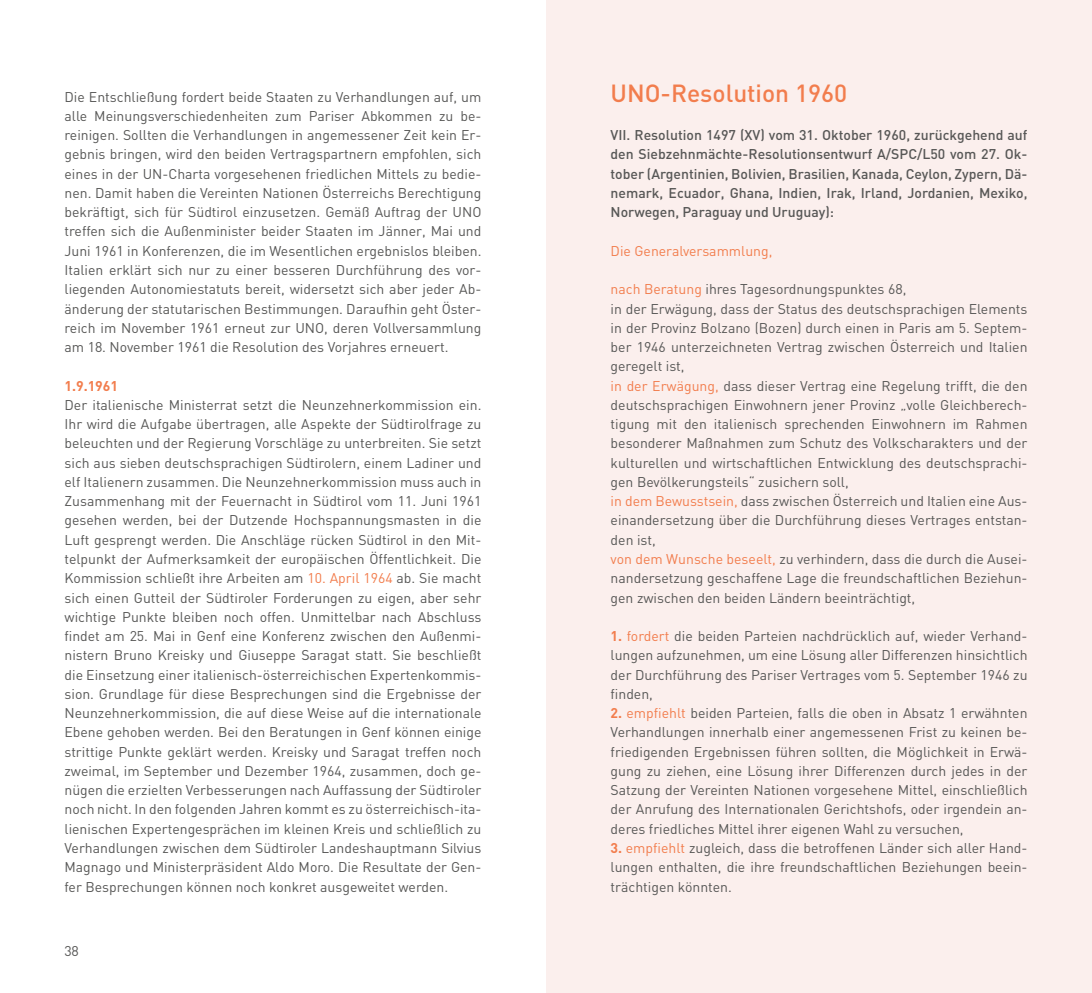
<style>
.page{position:relative;width:1092px;height:993px;background:#fff}
.page>*{position:absolute;margin:0;border:0;box-sizing:border-box;transform-origin:0 0}
.t1{font:500 24.5px "DIN";color:#f27d4d}
.t2{font:14px/19.2px "DIN";color:#575756;text-align:justify}
.t3{font:500 14px/19.2px "DIN";color:#575756;text-align:justify}
.t4{font:14px "DIN";color:#f27d4d}
.t5{font:700 14px "DIN";color:#f27d4d}
.s1{color:#f27d4d}
.s2{font-weight:700;color:#f27d4d}
</style>
<div class="page">
<div style="left:546px;top:0;width:545px;height:992px;background:#fbefed"></div>
<p class="t2" style="left:64px;top:87px;width:418px">Die Entschließung fordert beide Staaten zu Verhandlungen auf, um alle Meinungsverschiedenheiten zum Pariser Abkommen zu be&shy;reinigen. Sollten die Verhandlungen in angemessener Zeit kein Er&shy;gebnis bringen, wird den beiden Vertragspartnern empfohlen, sich eines in der UN-Charta vorgesehenen friedlichen Mittels zu bedie&shy;nen. Damit haben die Vereinten Nationen Österreichs Berechtigung bekräftigt, sich für Südtirol einzusetzen. Gemäß Auftrag der UNO treffen sich die Außenminister beider Staaten im Jänner, Mai und Juni 1961 in Konferenzen, die im Wesentlichen ergebnislos bleiben.<br>Italien erklärt sich nur zu einer besseren Durchführung des vor&shy;liegenden Autonomiestatuts bereit, widersetzt sich aber jeder Ab&shy;änderung der statutarischen Bestimmungen. Daraufhin geht Öster&shy;reich im November 1961 erneut zur UNO, deren Vollversammlung am 18. November 1961 die Resolution des Vorjahres erneuert.</p>
<p class="t5" style="left:64px;top:376px;width:55px">1.9.1961</p>
<p class="t2" style="left:64px;top:395px;width:418px">Der italienische Ministerrat setzt die Neunzehnerkommission ein.<br>Ihr wird die Aufgabe übertragen, alle Aspekte der Südtirolfrage zu beleuchten und der Regierung Vorschläge zu unterbreiten. Sie setzt sich aus sieben deutschsprachigen Südtirolern, einem Ladiner und elf Italienern zusammen. Die Neunzehnerkommission muss auch in Zusammenhang mit der Feuernacht in Südtirol vom 11. Juni 1961 gesehen werden, bei der Dutzende Hochspannungsmasten in die Luft gesprengt werden. Die Anschläge rücken Südtirol in den Mit&shy;telpunkt der Aufmerksamkeit der europäischen Öffentlichkeit. Die Kommission schließt ihre Arbeiten am <span class="s1">10. April 1964</span> ab. Sie macht sich einen Gutteil der Südtiroler Forderungen zu eigen, aber sehr wichtige Punkte bleiben noch offen. Unmittelbar nach Abschluss findet am 25. Mai in Genf eine Konferenz zwischen den Außenmi&shy;nistern Bruno Kreisky und Giuseppe Saragat statt. Sie beschließt die Einsetzung einer italienisch-österreichischen Expertenkommis&shy;sion. Grundlage für diese Besprechungen sind die Ergebnisse der Neunzehnerkommission, die auf diese Weise auf die internationale Ebene gehoben werden. Bei den Beratungen in Genf können einige strittige Punkte geklärt werden. Kreisky und Saragat treffen noch zweimal, im September und Dezember 1964, zusammen, doch ge&shy;nügen die erzielten Verbesserungen nach Auffassung der Südtiroler noch nicht. In den folgenden Jahren kommt es zu österreichisch-ita&shy;lienischen Expertengesprächen im kleinen Kreis und schließlich zu Verhandlungen zwischen dem Südtiroler Landeshauptmann Silvius Magnago und Ministerpräsident Aldo Moro. Die Resultate der Gen&shy;fer Besprechungen können noch konkret ausgeweitet werden.</p>
<p class="t2" style="left:64px;top:940px;width:16px">38</p>
<h1 class="t1" style="left:610px;top:77px;width:238px">UNO-Resolution 1960</h1>
<p class="t3" style="left:610px;top:125px;width:418px">VII. Resolution 1497 (XV) vom 31. Oktober 1960, zurückgehend auf den Siebzehnmächte-Resolutionsentwurf A/SPC/L50 vom 27. Ok&shy;tober (Argentinien, Bolivien, Brasilien, Kanada, Ceylon, Zypern, Dä&shy;nemark, Ecuador, Ghana, Indien, Irak, Irland, Jordanien, Mexiko, Norwegen, Paraguay und Uruguay):</p>
<p class="t4" style="left:610px;top:242px;width:163px">Die Generalversammlung,</p>
<p class="t2" style="left:610px;top:279px;width:418px;text-align:left"><span class="s1">nach Beratung</span> ihres Tagesordnungspunktes 68,<br>in der Erwägung, dass der Status des deutschsprachigen Elements in der Provinz Bolzano (Bozen) durch einen in Paris am 5. Septem&shy;ber 1946 unterzeichneten Vertrag zwischen Österreich und Italien geregelt ist,<br><span class="s1">in der Erwägung,</span> dass dieser Vertrag eine Regelung trifft, die den deutschsprachigen Einwohnern jener Provinz „volle Gleichberech&shy;tigung mit den italienisch sprechenden Einwohnern im Rahmen besonderer Maßnahmen zum Schutz des Volkscharakters und der kulturellen und wirtschaftlichen Entwicklung des deutschsprachi&shy;gen Bevölkerungsteils“ zusichern soll,<br><span class="s1">in dem Bewusstsein,</span> dass zwischen Österreich und Italien eine Aus&shy;einandersetzung über die Durchführung dieses Vertrages entstan&shy;den ist,<br><span class="s1">von dem Wunsche beseelt,</span> zu verhindern, dass die durch die Ausei&shy;nandersetzung geschaffene Lage die freundschaftlichen Beziehun&shy;gen zwischen den beiden Ländern beeinträchtigt,</p>
<p class="t2" style="left:610px;top:626px;width:418px"><span class="s2">1.</span> <span class="s1">fordert</span> die beiden Parteien nachdrücklich auf, wieder Verhand&shy;lungen aufzunehmen, um eine Lösung aller Differenzen hinsichtlich der Durchführung des Pariser Vertrages vom 5. September 1946 zu finden,</p>
<p class="t2" style="left:610px;top:703px;width:418px"><span class="s2">2.</span> <span class="s1">empfiehlt</span> beiden Parteien, falls die oben in Absatz 1 erwähnten Verhandlungen innerhalb einer angemessenen Frist zu keinen be&shy;friedigenden Ergebnissen führen sollten, die Möglichkeit in Erwä&shy;gung zu ziehen, eine Lösung ihrer Differenzen durch jedes in der Satzung der Vereinten Nationen vorgesehene Mittel, einschließlich der Anrufung des Internationalen Gerichtshofs, oder irgendein an&shy;deres friedliches Mittel ihrer eigenen Wahl zu versuchen,</p>
<p class="t2" style="left:610px;top:837px;width:418px"><span class="s2">3.</span> <span class="s1">empfiehlt</span> zugleich, dass die betroffenen Länder sich aller Hand&shy;lungen enthalten, die ihre freundschaftlichen Beziehungen beein&shy;trächtigen könnten.</p>
</div>
